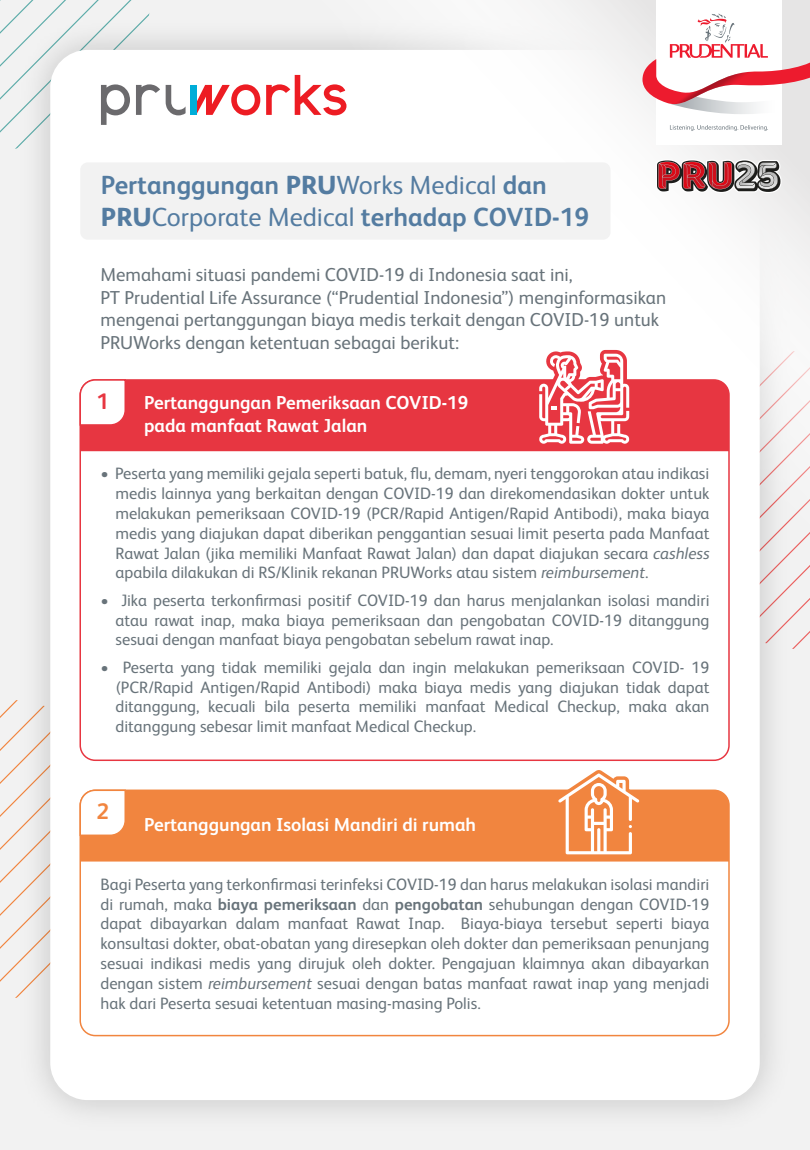
<style>
.page{position:relative;width:810px;height:1150px;background:#fff}
.page>*{position:absolute;margin:0;border:0;box-sizing:border-box;transform-origin:0 0}
.t1{font:700 26.25px/31.5px "FS Albert Pro";color:#547ca1}
.t2{font:700 22.5px "FS Albert Pro";color:#e73641}
.t3{font:700 22.5px "FS Albert Pro";color:#f1853f}
.t4{font:18.75px/22.5px "FS Albert Pro";color:#68737a}
.t5{font:700 18.75px/22.5px "FS Albert Pro";color:#fff}
.t6{font:16.5px/19.8px "FS Albert Pro";color:#68737a;text-align:justify}
.s1{font-weight:800}
.s2{font-weight:400}
.s3{font-style:italic}
.s4{font-weight:700}
</style>
<div class="page">
<img style="left:5px;top:5px;width:800px;height:1140px">
<div style="left:50px;top:50px;width:710px;height:1050px;background:#fff;border-radius:38px"></div>
<svg style="left:301px;top:0;width:509px;height:547px"></svg>
<svg style="left:410px;top:0;width:400px;height:430px"></svg>
<svg style="left:0;top:0;width:160px;height:150px"></svg>
<svg style="left:166px;top:85px;width:20px;height:30px"></svg>
<svg style="left:266px;top:75px;width:81px;height:40px"></svg>
<svg style="left:196px;top:84px;width:64px;height:31px"></svg>
<div style="left:190px;top:85px;width:6px;height:30px;background:#00add8"></div>
<div style="left:656px;top:0;width:126px;height:145px;background:#fff"></div>
<svg style="left:670px;top:125px;width:98px;height:6px"></svg>
<svg style="left:642px;top:14px;width:168px;height:100px"></svg>
<svg style="left:656px;top:159px;width:126px;height:34px"></svg>
<div style="left:80px;top:162px;width:530px;height:78px;background:#f2f2f2;border-radius:8px"></div>
<div style="left:80px;top:380px;width:649px;height:380px;background:#fff;border-radius:15px"></div>
<div style="left:80px;top:380px;width:649px;height:71px;background:#e73641"></div>
<svg style="left:79px;top:379px;width:48px;height:47px"></svg>
<div style="left:165px;top:790px;width:564px;height:71px;background:#f1853f"></div>
<svg style="left:0;top:699px;width:165px;height:300px"></svg>
<svg style="left:535px;top:350px;width:98px;height:97px"></svg>
<svg style="left:555px;top:770px;width:88px;height:88px"></svg>
<h1 class="t1" style="left:101px;top:168px;width:490px">Pertanggungan <span class="s1">PRU</span><span class="s2">Works Medical</span> dan<br><span class="s1">PRU</span><span class="s2">Corporate Medical</span> terhadap COVID-19</h1>
<p class="t4" style="left:100px;top:262px;width:567px">Memahami situasi pandemi COVID-19 di Indonesia saat ini,<br>PT Prudential Life Assurance (“Prudential Indonesia”) menginformasikan mengenai pertanggungan biaya medis terkait dengan COVID-19 untuk PRUWorks dengan ketentuan sebagai berikut:</p>
<h2 class="t2" style="left:96px;top:385px;width:14px">1</h2>
<p class="t5" style="left:144px;top:391px;width:326px">Pertanggungan Pemeriksaan COVID-19 pada manfaat Rawat Jalan</p>
<p class="t6" style="left:115px;top:463px;width:596px;text-indent:-15px">• Peserta yang memiliki gejala seperti batuk, flu, demam, nyeri tenggorokan atau indikasi medis lainnya yang berkaitan dengan COVID-19 dan direkomendasikan dokter untuk melakukan pemeriksaan COVID-19 (PCR/Rapid Antigen/Rapid Antibodi), maka biaya medis yang diajukan dapat diberikan penggantian sesuai limit peserta pada Manfaat Rawat Jalan (jika memiliki Manfaat Rawat Jalan) dan dapat diajukan secara <span class="s3">cashless </span>apabila dilakukan di RS/Klinik rekanan PRUWorks atau sistem <span class="s3">reimbursement</span>.</p>
<p class="t6" style="left:115px;top:589px;width:596px;text-indent:-15px">• Jika peserta terkonfirmasi positif COVID-19 dan harus menjalankan isolasi mandiri atau rawat inap, maka biaya pemeriksaan dan pengobatan COVID-19 ditanggung sesuai dengan manfaat biaya pengobatan sebelum rawat inap.</p>
<p class="t6" style="left:115px;top:656px;width:596px;text-indent:-15px">• Peserta yang tidak memiliki gejala dan ingin melakukan pemeriksaan COVID- 19 (PCR/Rapid Antigen/Rapid Antibodi) maka biaya medis yang diajukan tidak dapat ditanggung, kecuali bila peserta memiliki manfaat Medical Checkup, maka akan ditanggung sebesar limit manfaat Medical Checkup.</p>
<h2 class="t3" style="left:96px;top:796px;width:14px">2</h2>
<p class="t5" style="left:144px;top:813px;width:333px">Pertanggungan Isolasi Mandiri di rumah</p>
<p class="t6" style="left:100px;top:873px;width:611px">Bagi Peserta yang terkonfirmasi terinfeksi COVID-19 dan harus melakukan isolasi mandiri di rumah, maka <span class="s4">biaya pemeriksaan</span> dan <span class="s4">pengobatan</span> sehubungan dengan COVID-19 dapat dibayarkan dalam manfaat Rawat Inap. Biaya-biaya tersebut seperti biaya konsultasi dokter, obat-obatan yang diresepkan oleh dokter dan pemeriksaan penunjang sesuai indikasi medis yang dirujuk oleh dokter. Pengajuan klaimnya akan dibayarkan dengan sistem <span class="s3">reimbursement</span> sesuai dengan batas manfaat rawat inap yang menjadi hak dari Peserta sesuai ketentuan masing-masing Polis.</p>
</div>
